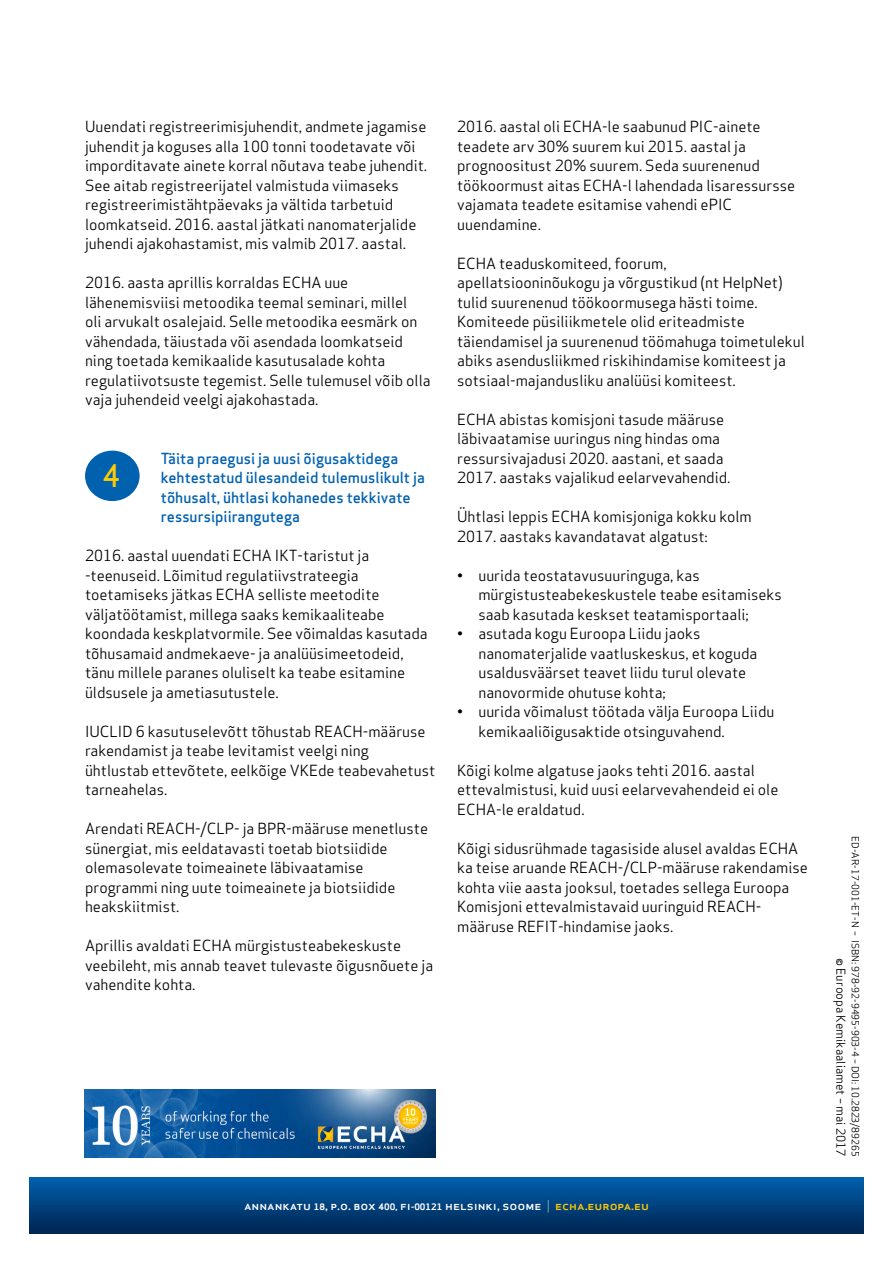
<style>
.page{position:relative;width:893px;height:1263px;background:#fff}
.page>*{position:absolute;margin:0;border:0;box-sizing:border-box;transform-origin:0 0}
.t1{font:500 30px "Apex Sans";color:#ffcb05}
.t2{font:15px/19.5px "Apex Sans";color:#000}
.t3{font:500 15px/19.5px "Apex Sans";color:#0061af}
.t4{font:500 12.15px "Apex Sans";color:#fff;scale:1.08 1}
.t5{font:12px "Apex Sans";color:#000}
.t6{font:9.75px "Apex Sans";color:#000}
.s1{font-weight:700;font-size:8.7px}
.s2{font-weight:700;font-size:8.25px}
.s3{font-weight:300}
.s4{color:#ffcb05}
</style>
<div class="page">
<svg style="left:30px;top:1178px;width:833px;height:55px;background:#00417e"></svg>
<div style="left:85px;top:451px;width:55px;height:50px;background:#0061af;border-radius:50%"></div>
<img style="left:85px;top:1090px;width:350px;height:67px">
<p class="t2" style="left:85px;top:115px;width:344px">Uuendati registreerimisjuhendit, andmete jagamise juhendit ja koguses alla 100 tonni toodetavate või imporditavate ainete korral nõutava teabe juhendit.<br>See aitab registreerijatel valmistuda viimaseks registreerimistähtpäevaks ja vältida tarbetuid loomkatseid. 2016. aastal jätkati nanomaterjalide juhendi ajakohastamist, mis valmib 2017. aastal.</p>
<p class="t2" style="left:85px;top:271px;width:347px">2016. aasta aprillis korraldas ECHA uue lähenemisviisi metoodika teemal seminari, millel<br>oli arvukalt osalejaid. Selle metoodika eesmärk on vähendada, täiustada või asendada loomkatseid ning toetada kemikaalide kasutusalade kohta regulatiivotsuste tegemist. Selle tulemusel võib olla vaja juhendeid veelgi ajakohastada.</p>
<p class="t3" style="left:161px;top:446px;width:266px">Täita praegusi ja uusi õigusaktidega kehtestatud ülesandeid tulemuslikult ja tõhusalt, ühtlasi kohanedes tekkivate ressursipiirangutega</p>
<p class="t2" style="left:85px;top:544px;width:344px">2016. aastal uuendati ECHA IKT-taristut ja -teenuseid. Lõimitud regulatiivstrateegia toetamiseks jätkas ECHA selliste meetodite väljatöötamist, millega saaks kemikaaliteabe koondada keskplatvormile. See võimaldas kasutada tõhusamaid andmekaeve- ja analüüsimeetodeid, tänu millele paranes oluliselt ka teabe esitamine üldsusele ja ametiasutustele.</p>
<p class="t2" style="left:85px;top:720px;width:352px">IUCLID 6 kasutuselevõtt tõhustab REACH-määruse rakendamist ja teabe levitamist veelgi ning ühtlustab ettevõtete, eelkõige VKEde teabevahetust tarneahelas.</p>
<p class="t2" style="left:85px;top:817px;width:345px">Arendati REACH-/CLP- ja BPR-määruse menetluste sünergiat, mis eeldatavasti toetab biotsiidide olemasolevate toimeainete läbivaatamise programmi ning uute toimeainete ja biotsiidide heakskiitmist.</p>
<p class="t2" style="left:85px;top:934px;width:350px">Aprillis avaldati ECHA mürgistusteabekeskuste veebileht, mis annab teavet tulevaste õigusnõuete ja vahendite kohta.</p>
<h1 class="t1" style="left:102px;top:450px;width:19px">4</h1>
<p class="t2" style="left:457px;top:115px;width:340px">2016. aastal oli ECHA-le saabunud PIC-ainete teadete arv 30% suurem kui 2015. aastal ja prognoositust 20% suurem. Seda suurenenud töökoormust aitas ECHA-l lahendada lisaressursse vajamata teadete esitamise vahendi ePIC uuendamine.</p>
<p class="t2" style="left:457px;top:252px;width:349px">ECHA teaduskomiteed, foorum, apellatsiooninõukogu ja võrgustikud (nt HelpNet) tulid suurenenud töökoormusega hästi toime.<br>Komiteede püsiliikmetele olid eriteadmiste täiendamisel ja suurenenud töömahuga toimetulekul abiks asendusliikmed riskihindamise komiteest ja sotsiaal-majandusliku analüüsi komiteest.</p>
<p class="t2" style="left:457px;top:408px;width:275px">ECHA abistas komisjoni tasude määruse läbivaatamise uuringus ning hindas oma ressursivajadusi 2020. aastani, et saada 2017. aastaks vajalikud eelarvevahendid.</p>
<p class="t2" style="left:457px;top:505px;width:296px">Ühtlasi leppis ECHA komisjoniga kokku kolm<br>2017. aastaks kavandatavat algatust:</p>
<p class="t2" style="left:478px;top:564px;width:305px;text-indent:-21px">• uurida teostatavusuuringuga, kas mürgistusteabekeskustele teabe esitamiseks saab kasutada keskset teatamisportaali;</p>
<p class="t2" style="left:478px;top:622px;width:280px;text-indent:-21px">• asutada kogu Euroopa Liidu jaoks nanomaterjalide vaatluskeskus, et koguda usaldusväärset teavet liidu turul olevate nanovormide ohutuse kohta;</p>
<p class="t2" style="left:478px;top:700px;width:298px;text-indent:-21px">• uurida võimalust töötada välja Euroopa Liidu kemikaaliõigusaktide otsinguvahend.</p>
<p class="t2" style="left:457px;top:759px;width:323px">Kõigi kolme algatuse jaoks tehti 2016. aastal ettevalmistusi, kuid uusi eelarvevahendeid ei ole<br>ECHA-le eraldatud.</p>
<p class="t2" style="left:457px;top:837px;width:352px">Kõigi sidusrühmade tagasiside alusel avaldas ECHA ka teise aruande REACH-/CLP-määruse rakendamise kohta viie aasta jooksul, toetades sellega Euroopa Komisjoni ettevalmistavaid uuringuid REACH&shy;määruse REFIT-hindamise jaoks.</p>
<p class="t6" style="left:863px;top:836px;width:322px;rotate:90deg">ED-AR-17-001-ET-N – ISBN: 978-92-9495-903-4 – DOI: 10.2823/89265</p>
<p class="t5" style="left:851px;top:958px;width:200px;rotate:90deg">© Euroopa Kemikaaliamet – mai 2017</p>
<p class="t4" style="left:244px;top:1195px;width:376px">annankatu <span class="s1">18</span>, p.o. box <span class="s1">400,</span> fi<span class="s2">-</span><span class="s1">00121</span> helsinki, soome <span class="s3">|</span> <span class="s4">echa.europa.eu</span></p>
</div>
